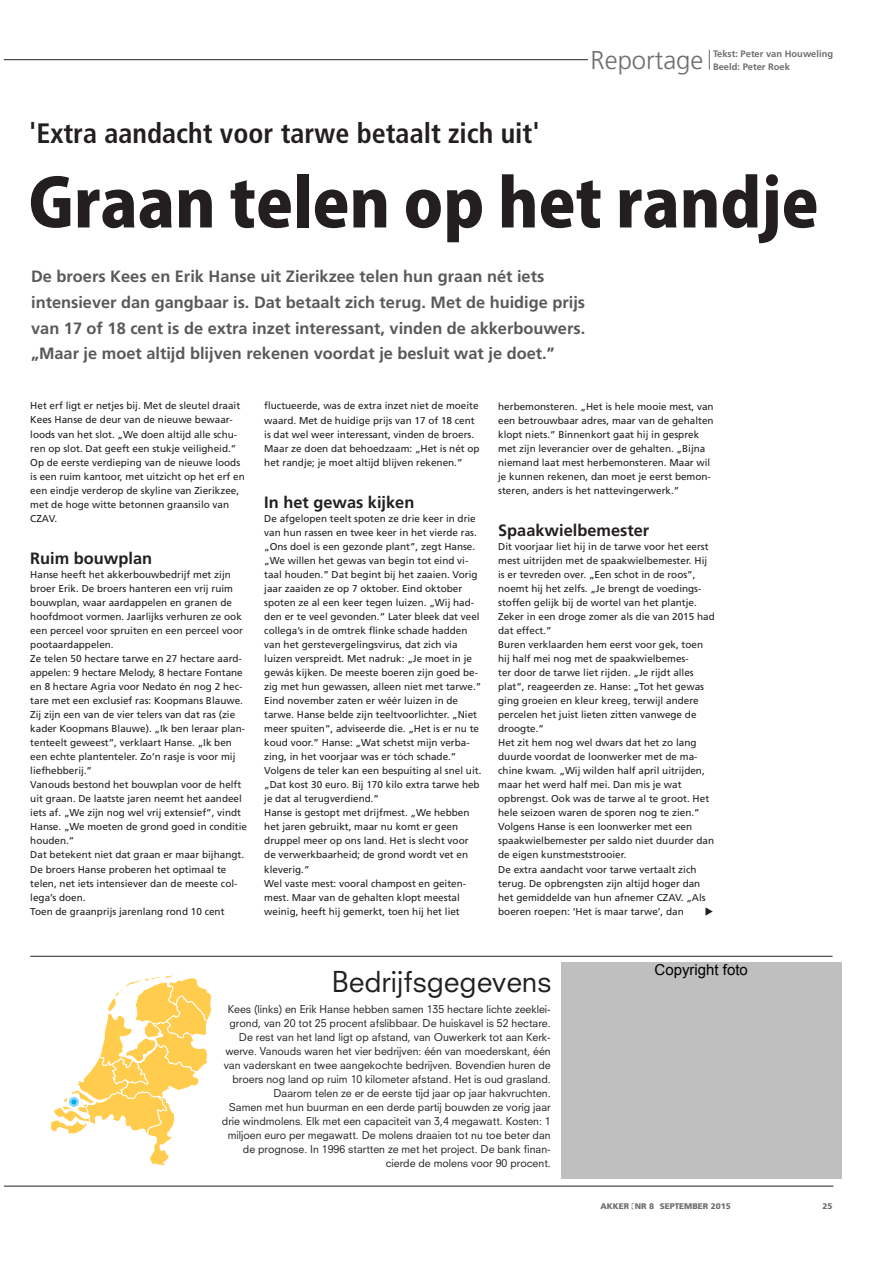
<style>
.page{position:relative;width:893px;height:1263px;background:#fff}
.page>*{position:absolute;margin:0;border:0;box-sizing:border-box;transform-origin:0 0}
.t1{font:66px "Koz Go Pro Heavy 90 msp RKSJ H";color:#231f20}
.t2{font:700 condensed 28.05px "Frutiger LT Std";color:#231f20}
.t3{font:28.05px "Neuzeit SLT Std";color:#231f20}
.t4{font:300 25.65px "Frutiger LT Std";color:#6d6e70}
.t5{font:700 16.35px/25.7px "Frutiger LT Std";color:#58595b}
.t6{font:700 16.35px "Frutiger LT Std";color:#231f20}
.t7{font:15px "Arial";color:#000}
.t8{font:10.5px/14.1px "Neuzeit SLT Std";color:#231f20;text-align:right}
.t9{font:9.9px/14.1px "Frutiger LT Std";color:#231f20}
.t10{font:700 9.3px/12.6px "Frutiger LT Std";color:#6d6e70}
.t11{font:900 8.25px "Frutiger LT Std";color:#6d6e70}
</style>
<div class="page">
<hr style="left:4px;top:1186px;width:829px;height:1px;background:#231f20">
<hr style="left:4px;top:59px;width:584px;height:1px;background:#231f20">
<svg style="left:709px;top:50px;width:1px;height:20px"></svg>
<hr style="left:30px;top:956px;width:802px;height:1px;background:#231f20">
<svg style="left:50px;top:973px;width:162px;height:193px"></svg>
<div style="left:561px;top:963px;width:280px;height:216px;background:#bfbfbf"></div>
<h2 class="t2" style="left:29px;top:121px;width:512px">'Extra aandacht voor tarwe betaalt zich uit'</h2>
<h3 class="t4" style="left:590px;top:49px;width:114px">Reportage</h3>
<p class="t10" style="left:713px;top:48px;width:122px">Tekst: Peter van Houweling<br>Beeld: Peter Roek</p>
<h1 class="t1" style="left:29px;top:178px;width:791px">Graan telen op het randje</h1>
<p class="t5" style="left:31px;top:265px;width:556px">De broers Kees en Erik Hanse uit Zierikzee telen hun graan nét iets intensiever dan gangbaar is. Dat betaalt zich terug. Met de huidige prijs van 17 of 18 cent is de extra inzet interessant, vinden de akkerbouwers. „Maar je moet altijd blijven rekenen voordat je besluit wat je doet.”</p>
<p class="t9" style="left:30px;top:399px;width:216px">Het erf ligt er netjes bij. Met de sleutel draait Kees Hanse de deur van de nieuwe bewaar&shy;loods van het slot. „We doen altijd alle schu&shy;ren op slot. Dat geeft een stukje veiligheid.” Op de eerste verdieping van de nieuwe loods is een ruim kantoor, met uitzicht op het erf en een eindje verderop de skyline van Zierikzee, met de hoge witte betonnen graansilo van CZAV.</p>
<h3 class="t6" style="left:30px;top:551px;width:123px">Ruim bouwplan</h3>
<p class="t9" style="left:30px;top:568px;width:218px">Hanse heeft het akkerbouwbedrijf met zijn broer Erik. De broers hanteren een vrij ruim bouwplan, waar aardappelen en granen de hoofdmoot vormen. Jaarlijks verhuren ze ook een perceel voor spruiten en een perceel voor pootaardappelen.<br>Ze telen 50 hectare tarwe en 27 hectare aard&shy;appelen: 9 hectare Melody, 8 hectare Fontane en 8 hectare Agria voor Nedato én nog 2 hec&shy;tare met een exclusief ras: Koopmans Blauwe.<br>Zij zijn een van de vier telers van dat ras (zie kader Koopmans Blauwe). „Ik ben leraar plan&shy;tenteelt geweest”, verklaart Hanse. „Ik ben een echte plantenteler. Zo’n rasje is voor mij liefhebberij.”<br>Vanouds bestond het bouwplan voor de helft uit graan. De laatste jaren neemt het aandeel iets af. „We zijn nog wel vrij extensief”, vindt Hanse. „We moeten de grond goed in conditie houden.”<br>Dat betekent niet dat graan er maar bijhangt.<br>De broers Hanse proberen het optimaal te telen, net iets intensiever dan de meeste col&shy;lega’s doen.<br>Toen de graanprijs jarenlang rond 10 cent</p>
<p class="t9" style="left:264px;top:399px;width:217px">fluctueerde, was de extra inzet niet de moeite waard. Met de huidige prijs van 17 of 18 cent is dat wel weer interessant, vinden de broers.<br>Maar ze doen dat behoedzaam: „Het is nét op het randje; je moet altijd blijven rekenen.”</p>
<h3 class="t6" style="left:264px;top:495px;width:152px">In het gewas kijken</h3>
<p class="t9" style="left:264px;top:512px;width:219px">De afgelopen teelt spoten ze drie keer in drie van hun rassen en twee keer in het vierde ras. „Ons doel is een gezonde plant”, zegt Hanse. „We willen het gewas van begin tot eind vi&shy;taal houden.” Dat begint bij het zaaien. Vorig jaar zaaiden ze op 7 oktober. Eind oktober spoten ze al een keer tegen luizen. „Wij had&shy;den er te veel gevonden.” Later bleek dat veel collega’s in de omtrek flinke schade hadden van het gerstevergelingsvirus, dat zich via luizen verspreidt. Met nadruk: „Je moet in je gewás kijken. De meeste boeren zijn goed be&shy;zig met hun gewassen, alleen niet met tarwe.” Eind november zaten er wéér luizen in de tarwe. Hanse belde zijn teeltvoorlichter. „Niet meer spuiten”, adviseerde die. „Het is er nu te koud voor.” Hanse: „Wat schetst mijn verba&shy;zing, in het voorjaar was er tóch schade.” Volgens de teler kan een bespuiting al snel uit. „Dat kost 30 euro. Bij 170 kilo extra tarwe heb je dat al terugverdiend.”<br>Hanse is gestopt met drijfmest. „We hebben het jaren gebruikt, maar nu komt er geen druppel meer op ons land. Het is slecht voor de verwerkbaarheid; de grond wordt vet en kleverig.”<br>Wel vaste mest: vooral champost en geiten&shy;mest. Maar van de gehalten klopt meestal weinig, heeft hij gemerkt, toen hij het liet</p>
<p class="t9" style="left:498px;top:399px;width:217px">herbemonsteren. „Het is hele mooie mest, van een betrouwbaar adres, maar van de gehalten klopt niets.” Binnenkort gaat hij in gesprek met zijn leverancier over de gehalten. „Bijna niemand laat mest herbemonsteren. Maar wil je kunnen rekenen, dan moet je eerst bemon&shy;steren, anders is het nattevingerwerk.”</p>
<h3 class="t6" style="left:498px;top:523px;width:153px">Spaakwielbemester</h3>
<p class="t9" style="left:498px;top:540px;width:218px">Dit voorjaar liet hij in de tarwe voor het eerst mest uitrijden met de spaakwielbemester. Hij is er tevreden over. „Een schot in de roos”, noemt hij het zelfs. „Je brengt de voedings&shy;stoffen gelijk bij de wortel van het plantje.<br>Zeker in een droge zomer als die van 2015 had dat effect.”<br>Buren verklaarden hem eerst voor gek, toen hij half mei nog met de spaakwielbemes-<br>ter door de tarwe liet rijden. „Je rijdt alles plat”, reageerden ze. Hanse: „Tot het gewas ging groeien en kleur kreeg, terwijl andere percelen het juist lieten zitten vanwege de droogte.”<br>Het zit hem nog wel dwars dat het zo lang duurde voordat de loonwerker met de ma&shy;chine kwam. „Wij wilden half april uitrijden, maar het werd half mei. Dan mis je wat opbrengst. Ook was de tarwe al te groot. Het hele seizoen waren de sporen nog te zien.” Volgens Hanse is een loonwerker met een spaakwielbemester per saldo niet duurder dan de eigen kunstmeststrooier.<br>De extra aandacht voor tarwe vertaalt zich terug. De opbrengsten zijn altijd hoger dan het gemiddelde van hun afnemer CZAV. „Als boeren roepen: ‘Het is maar tarwe’, dan</p>
<h2 class="t3" style="left:332px;top:970px;width:221px">Bedrijfsgegevens</h2>
<p class="t8" style="left:222px;top:1003px;width:330px">Kees (links) en Erik Hanse hebben samen 135 hectare lichte zeeklei&shy;grond, van 20 tot 25 procent afslibbaar. De huiskavel is 52 hectare.<br>De rest van het land ligt op afstand, van Ouwerkerk tot aan Kerk&shy;werve. Vanouds waren het vier bedrijven: één van moederskant, één van vaderskant en twee aangekochte bedrijven. Bovendien huren de broers nog land op ruim 10 kilometer afstand. Het is oud grasland.<br>Daarom telen ze er de eerste tijd jaar op jaar hakvruchten.<br>Samen met hun buurman en een derde partij bouwden ze vorig jaar drie windmolens. Elk met een capaciteit van 3,4 megawatt. Kosten: 1 miljoen euro per megawatt. De molens draaien tot nu toe beter dan de prognose. In 1996 startten ze met het project. De bank finan&shy;cierde de molens voor 90 procent.</p>
<h3 class="t7" style="left:654px;top:959px;width:95px">Copyright foto</h3>
<p class="t11" style="left:600px;top:1203px;width:132px">AKKER NR 8 SEPTEMBER 2015</p>
<p class="t11" style="left:822px;top:1203px;width:12px">25</p>
</div>
